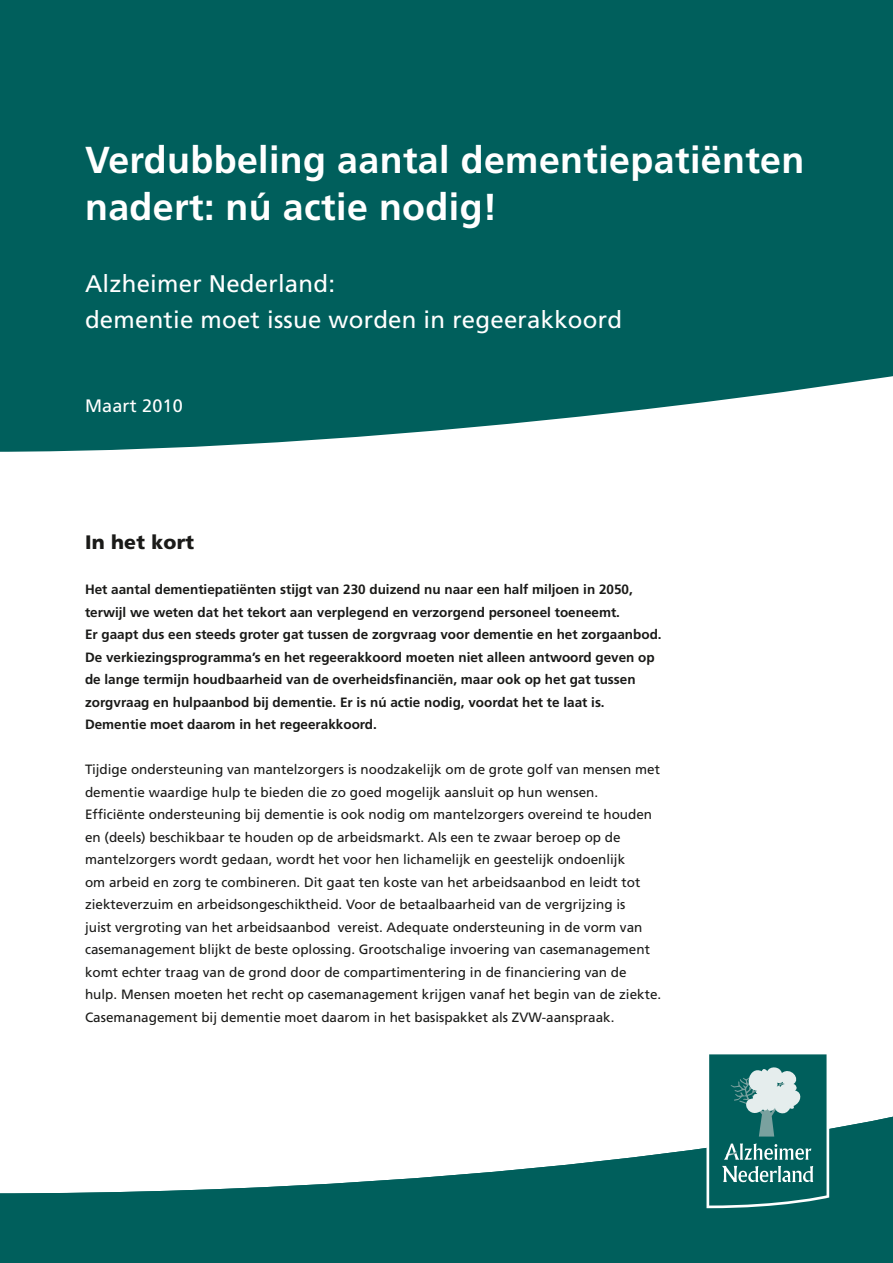
<style>
.page{position:relative;width:893px;height:1263px;background:#fff}
.page>*{position:absolute;margin:0;border:0;box-sizing:border-box;transform-origin:0 0}
.t1{font:700 37.5px/46.5px "Frutiger";letter-spacing:.01em;color:#fff}
.t2{font:24px/36px "Frutiger";letter-spacing:.01em;color:#fff}
.t3{font:900 19.5px "Frutiger";letter-spacing:.01em;color:#1a1a18}
.t4{font:18px "Frutiger";letter-spacing:.01em;color:#fff}
.t5{font:13.5px/22.5px "Frutiger";color:#1a1a18}
.t6{font:700 13.5px/22.5px "Frutiger";color:#1a1a18}
</style>
<div class="page">
<div style="left:0;top:0;width:893px;height:452px;background:#005f5c"></div>
<svg style="left:0;top:1116px;width:893px;height:147px;fill:#005f5c"></svg>
<svg style="left:706px;top:1054px;width:123px;height:154px;background:#36807e"></svg>
<h1 class="t1" style="left:85px;top:137px;width:721px">Verdubbeling aantal dementiepatiënten nadert: nú actie nodig!</h1>
<h2 class="t2" style="left:85px;top:265px;width:538px">Alzheimer Nederland:<br>dementie moet issue worden in regeerakkoord</h2>
<h3 class="t4" style="left:85px;top:395px;width:99px">Maart 2010</h3>
<h3 class="t3" style="left:85px;top:530px;width:111px">In het kort</h3>
<p class="t6" style="left:85px;top:578px;width:578px">Het aantal dementiepatiënten stijgt van 230 duizend nu naar een half miljoen in 2050, terwijl we weten dat het tekort aan verplegend en verzorgend personeel toeneemt.<br>Er gaapt dus een steeds groter gat tussen de zorgvraag voor dementie en het zorgaanbod.<br>De verkiezingsprogramma’s en het regeerakkoord moeten niet alleen antwoord geven op de lange termijn houdbaarheid van de overheidsfinanciën, maar ook op het gat tussen zorgvraag en hulpaanbod bij dementie. Er is nú actie nodig, voordat het te laat is.<br>Dementie moet daarom in het regeerakkoord.</p>
<p class="t5" style="left:85px;top:758px;width:578px">Tijdige ondersteuning van mantelzorgers is noodzakelijk om de grote golf van mensen met dementie waardige hulp te bieden die zo goed mogelijk aansluit op hun wensen.<br>Efficiënte ondersteuning bij dementie is ook nodig om mantelzorgers overeind te houden en (deels) beschikbaar te houden op de arbeidsmarkt. Als een te zwaar beroep op de mantelzorgers wordt gedaan, wordt het voor hen lichamelijk en geestelijk ondoenlijk<br>om arbeid en zorg te combineren. Dit gaat ten koste van het arbeidsaanbod en leidt tot ziekteverzuim en arbeidsongeschiktheid. Voor de betaalbaarheid van de vergrijzing is<br>juist vergroting van het arbeidsaanbod vereist. Adequate ondersteuning in de vorm van casemanagement blijkt de beste oplossing. Grootschalige invoering van casemanagement komt echter traag van de grond door de compartimentering in de financiering van de hulp. Mensen moeten het recht op casemanagement krijgen vanaf het begin van de ziekte.<br>Casemanagement bij dementie moet daarom in het basispakket als ZVW-aanspraak.</p>
</div>
